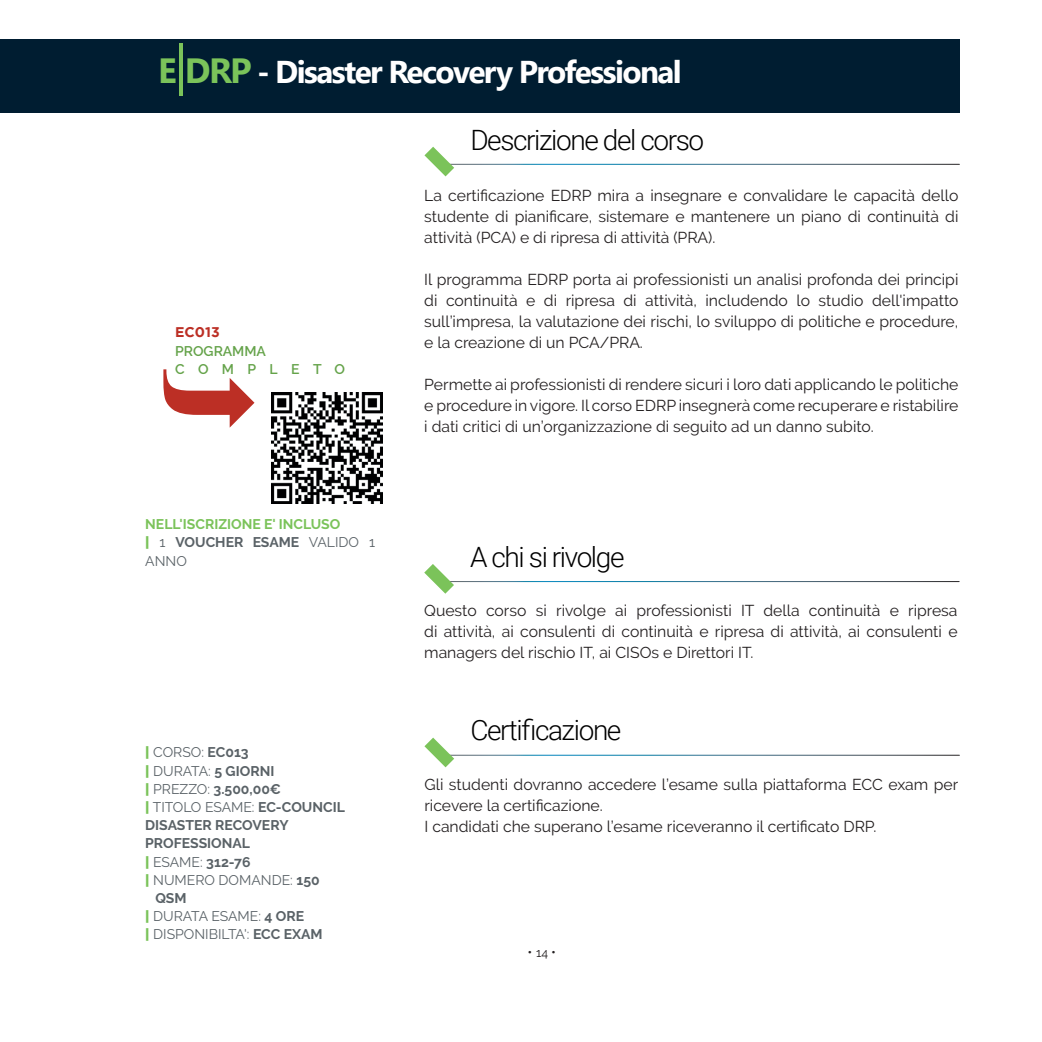
<style>
.page{position:relative;width:1042px;height:1042px;background:#fff}
.page>*{position:absolute;margin:0;border:0;box-sizing:border-box;transform-origin:0 0}
.t1{font:700 31.5px "Segoe UI";letter-spacing:-.05em;color:#fff}
.t2{font:300 28px "Roboto";letter-spacing:-.05em;color:#000}
.t3{font:15.75px/21px "Raleway";color:#231f20;text-align:justify}
.t4{font:14px "Raleway";color:#5a6267}
.t5{font:700 14px/18.2px "Raleway";color:#7bc35a}
.t6{font:700 14px "Raleway";color:#5a6267}
.t7{font:600 14px/18.2px "Raleway";color:#65a34a}
.t8{font:700 14px "Gotham";color:#bc2f25}
.t9{font:14px "Raleway";color:#231f20}
.s1{font-size:35px;color:#7bc35a}
.s2{font-weight:400;font-size:52.5px;color:#7bc35a}
.s3{font-weight:900}
.s4{font-weight:400;color:#5a6267}
.s5{color:#5a6267}
.s6{font-weight:900;color:#7bc35a}
.s7{font-weight:700}
.s8{font-weight:400}
.s9{font-size:12.25px}
</style>
<div class="page">
<img style="left:272px;top:393px;width:110px;height:111px">
<div style="left:0;top:39px;width:960px;height:73px;background:#001d31"></div>
<svg style="left:424px;top:564px;width:43px;height:30px"></svg>
<svg style="left:424px;top:737px;width:43px;height:31px"></svg>
<svg style="left:424px;top:146px;width:43px;height:31px"></svg>
<h1 class="t1" style="left:158px;top:42px;width:525px"><span class="s1">E</span><span class="s2">|</span><span class="s1">DRP</span> - Disaster Recovery Professional</h1>
<p class="t8" style="left:175px;top:324px;width:46px">EC013</p>
<p class="t7" style="left:175px;top:342px;width:171px">PROGRAMMA<br>COMPLETO</p>
<p class="t5" style="left:145px;top:515px;width:231px">NELL'ISCRIZIONE E' INCLUSO<br><span class="s3">|</span> <span class="s4">1</span> <span class="s5">VOUCHER ESAME</span> <span class="s4">VALIDO 1<br>ANNO</span></p>
<p class="t4" style="left:145px;top:744px;width:105px"><span class="s6">|</span> CORSO: <span class="s7">EC013</span></p>
<p class="t4" style="left:145px;top:762px;width:131px"><span class="s6">|</span> DURATA: <span class="s7">5 GIORNI</span></p>
<p class="t6" style="left:145px;top:781px;width:137px"><span class="s6">|</span> <span class="s8">PREZZO:</span> 3.500,00€</p>
<p class="t4" style="left:145px;top:799px;width:201px"><span class="s6">|</span> TITOLO ESAME: <span class="s7">EC-COUNCIL</span></p>
<p class="t6" style="left:145px;top:817px;width:145px">DISASTER RECOVERY</p>
<p class="t6" style="left:145px;top:835px;width:106px">PROFESSIONAL</p>
<p class="t4" style="left:145px;top:853px;width:107px"><span class="s6">|</span> ESAME: <span class="s7">312-76</span></p>
<p class="t4" style="left:145px;top:872px;width:176px"><span class="s6">|</span> NUMERO DOMANDE: <span class="s7">150</span></p>
<p class="t6" style="left:155px;top:890px;width:33px">QSM</p>
<p class="t4" style="left:145px;top:908px;width:160px"><span class="s6">|</span> DURATA ESAME: <span class="s7">4 ORE</span></p>
<p class="t4" style="left:145px;top:926px;width:179px"><span class="s6">|</span> DISPONIBILTA': <span class="s7">ECC EXAM</span></p>
<h2 class="t2" style="left:470px;top:120px;width:235px">Descrizione del corso</h2>
<p class="t3" style="left:424px;top:184px;width:536px">La certificazione EDRP mira a insegnare e convalidare le capacità dello studente di pianificare, sistemare e mantenere un piano di continuità di attività (PCA) e di ripresa di attività (PRA).</p>
<p class="t3" style="left:424px;top:268px;width:536px">Il programma EDRP porta ai professionisti un analisi profonda dei principi di continuità e di ripresa di attività, includendo lo studio dell'impatto sull’impresa, la valutazione dei rischi, lo sviluppo di politiche e procedure, e la creazione di un PCA/PRA.</p>
<p class="t3" style="left:424px;top:373px;width:536px">Permette ai professionisti di rendere sicuri i loro dati applicando le politiche e procedure in vigore. Il corso EDRP insegnerà come recuperare e ristabilire i dati critici di un’organizzazione di seguito ad un danno subito.</p>
<h2 class="t2" style="left:470px;top:537px;width:156px">A chi si rivolge</h2>
<p class="t3" style="left:424px;top:600px;width:535px">Questo corso si rivolge ai professionisti IT della continuità e ripresa di attività, ai consulenti di continuità e ripresa di attività, ai consulenti e managers del rischio IT, ai CISOs e Direttori IT.</p>
<h2 class="t2" style="left:470px;top:711px;width:153px">Certificazione</h2>
<p class="t3" style="left:424px;top:773px;width:535px;text-align:left">Gli studenti dovranno accedere l’esame sulla piattaforma ECC exam per ricevere la certificazione.<br>I candidati che superano l’esame riceveranno il certificato DRP.</p>
<p class="t9" style="left:527px;top:943px;width:30px">• <span class="s9">14</span> •</p>
</div>
